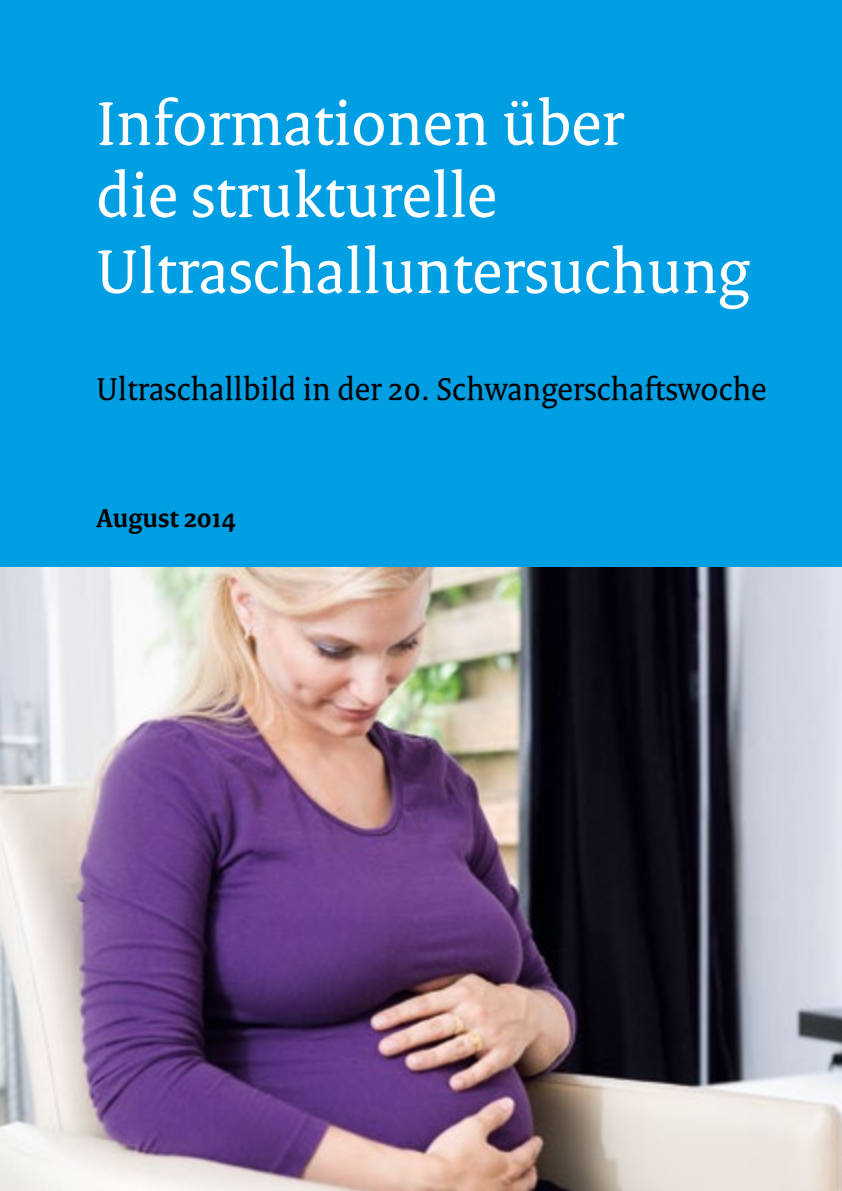
<style>
.page{position:relative;width:842px;height:1191px;background:#fff}
.page>*{position:absolute;margin:0;border:0;box-sizing:border-box;transform-origin:0 0}
._03_RIVM_Hoofdstukko{font:66px/74px "Rijksoverheid Serif";color:#fff}
._05_RIVM_Paragraafko{font:34px "Rijksoverheid Serif";color:#000}
._10_RIVM_Broodtekst{font:700 28px "Rijksoverheid Serif";color:#000}
</style>
<div class="page">
<div style="left:0;top:0;width:842px;height:595px;background:#009fe3"></div>
<img style="left:0;top:567px;width:842px;height:624px">
<p class="_03_RIVM_Hoofdstukko" style="left:96px;top:86px;width:654px">Informationen über<br>die strukturelle<br>Ultraschalluntersuchung</p>
<p class="_05_RIVM_Paragraafko" style="left:96px;top:368px;width:672px">Ultraschallbild in der 20. Schwangerschaftswoche</p>
<p class="_10_RIVM_Broodtekst" style="left:96px;top:501px;width:141px">August 2014</p>
</div>
